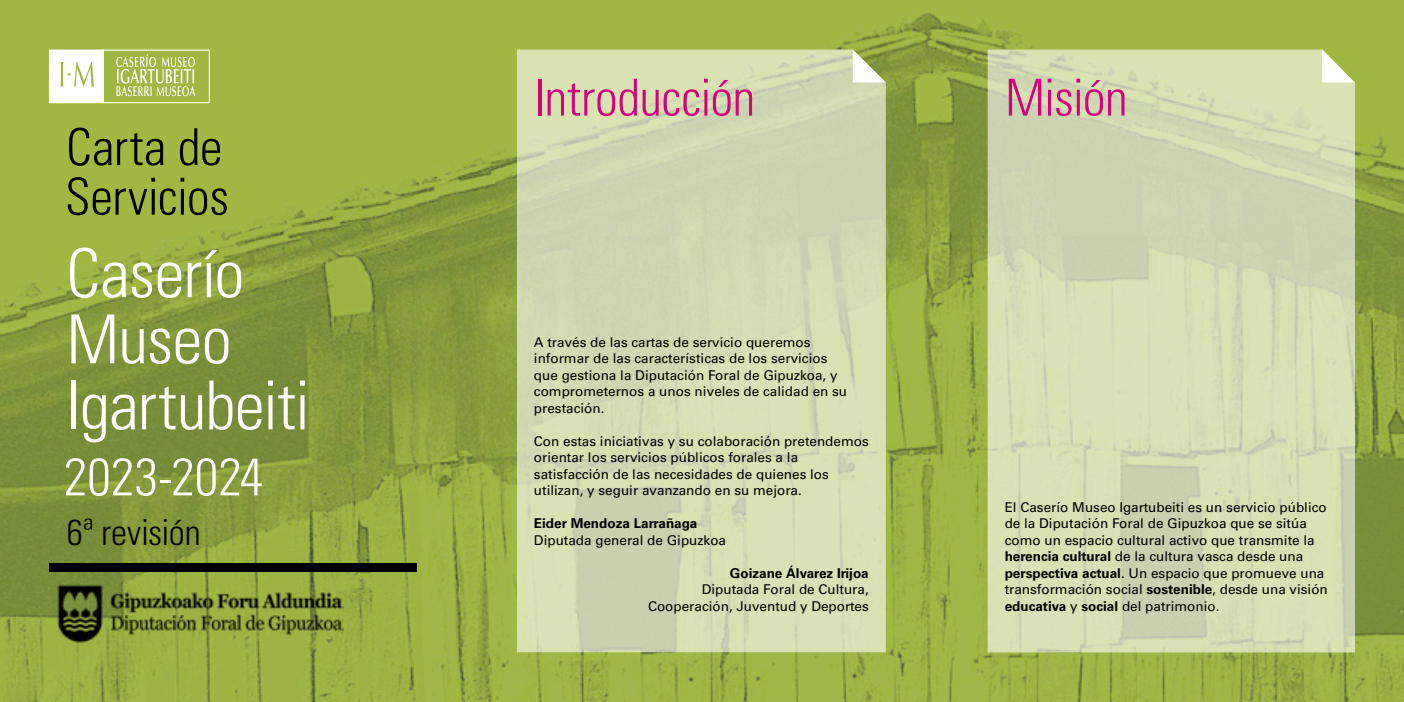
<style>
.page{position:relative;width:1404px;height:702px;background:#fff}
.page>*{position:absolute;margin:0;border:0;box-sizing:border-box;transform-origin:0 0}
.Titularra{font:300 condensed 67.5px/66px "Univers";letter-spacing:-.015em;color:#fff}
.Titularra-2{font:300 condensed 52.5px "Univers";letter-spacing:.005em;color:#fff}
.SIN_PART{font:300 condensed 51px "Univers";letter-spacing:-.015em;color:#d5007a}
.SIN_PART-2{font:300 condensed 51px/49.5px "Univers";letter-spacing:-.005em;color:#000}
.SIN_PART-3{font:300 condensed 36px "Univers";letter-spacing:-.005em;color:#000}
.Testua{font:13.5px/16.5px "Univers";color:#000}
.Testua-2{font:700 13.5px "Univers";color:#000}
.s1{font-weight:700}
</style>
<div class="page">
<img style="left:0;top:0;width:1403px;height:702px">
<svg style="left:517px;top:50px;width:368px;height:602px;background:#d1dab2"></svg>
<svg style="left:852px;top:50px;width:33px;height:33px"></svg>
<svg style="left:987px;top:50px;width:367px;height:602px;background:#d2dbb2"></svg>
<svg style="left:1321px;top:50px;width:33px;height:33px"></svg>
<svg style="left:49px;top:50px;width:161px;height:53px"></svg>
<div style="left:49px;top:563px;width:368px;height:9px;background:#000"></div>
<img style="left:56px;top:582px;width:287px;height:61px">
<p class="SIN_PART-2" style="left:65px;top:122px;width:165px">Carta de<br>Servicios</p>
<p class="Titularra" style="left:66px;top:240px;width:179px">Caserío<br>Museo</p>
<p class="Titularra" style="left:66px;top:372px;width:245px">Igartubeiti</p>
<p class="Titularra-2" style="left:64px;top:445px;width:201px">2023-2024</p>
<p class="SIN_PART-3" style="left:67px;top:510px;width:135px">6ª revisión</p>
<p class="SIN_PART" style="left:534px;top:67px;width:223px">Introducción</p>
<p class="Testua" style="left:534px;top:334px;width:315px">A través de las cartas de servicio queremos informar de las características de los servicios que gestiona la Diputación Foral de Gipuzkoa, y comprometernos a unos niveles de calidad en su prestación.</p>
<p class="Testua" style="left:534px;top:433px;width:336px">Con estas iniciativas y su colaboración pretendemos orientar los servicios públicos forales a la satisfacción de las necesidades de quienes los utilizan, y seguir avanzando en su mejora.</p>
<p class="Testua-2" style="left:534px;top:515px;width:165px">Eider Mendoza Larrañaga</p>
<p class="Testua" style="left:534px;top:532px;width:194px">Diputada general de Gipuzkoa</p>
<p class="Testua-2" style="left:729px;top:565px;width:140px">Goizane Álvarez Irijoa</p>
<p class="Testua" style="left:648px;top:581px;width:222px;text-align:right">Diputada Foral de Cultura,<br>Cooperación, Juventud y Deportes</p>
<p class="SIN_PART" style="left:1005px;top:67px;width:124px">Misión</p>
<p class="Testua" style="left:1004px;top:499px;width:325px">El Caserío Museo Igartubeiti es un servicio público de la Diputación Foral de Gipuzkoa que se sitúa como un espacio cultural activo que transmite la <span class="s1">herencia cultural</span> de la cultura vasca desde una <span class="s1">perspectiva actual</span>. Un espacio que promueve una transformación social <span class="s1">sostenible</span>, desde una visión <span class="s1">educativa</span> y <span class="s1">social</span> del patrimonio.</p>
</div>
